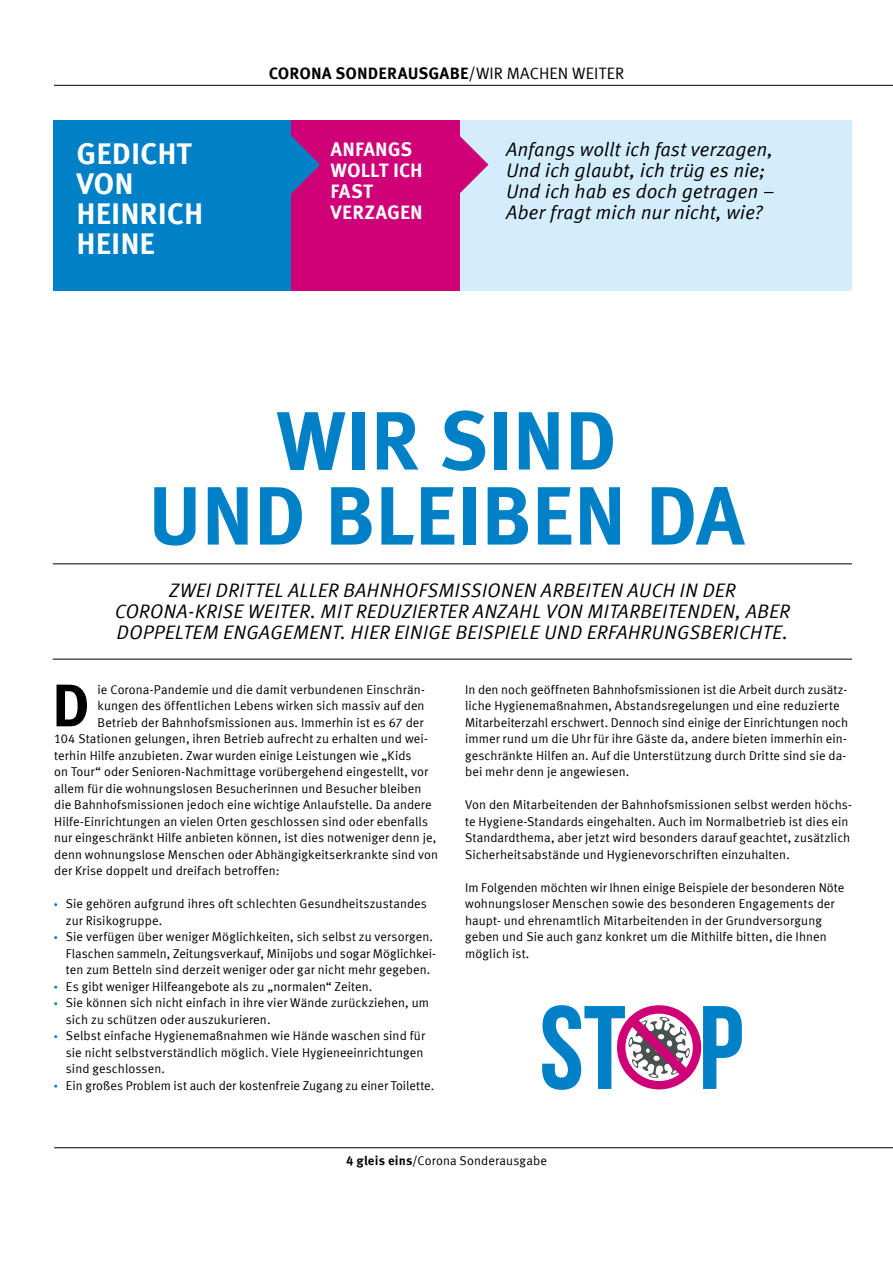
<style>
.page{position:relative;width:893px;height:1263px;background:#fff}
.page>*{position:absolute;margin:0;border:0;box-sizing:border-box;transform-origin:0 0}
.t1{font:700 82.5px/75px "Meta Corr";letter-spacing:-.01em;color:#0081c7;text-align:center}
.t2{font:700 60px "Meta Corr";color:#000}
.t3{font:700 30px/30px "Meta Corr";color:#fff}
.t4{font:italic 19.5px/21px "Meta Corr";letter-spacing:-.005em;color:#000;text-align:center}
.t5{font:700 19.5px/21px "Meta Corr";color:#fff}
.t6{font:700 16.5px "Meta Corr";letter-spacing:.005em;color:#000}
.t7{font:12.75px/16.5px "Meta Corr";letter-spacing:.005em;color:#000}
.s1{font-weight:400}
.s2{font-weight:700}
</style>
<div class="page">
<hr style="left:54px;top:85px;width:839px;height:1px;background:#000">
<hr style="left:54px;top:1147px;width:839px;height:1px;background:#000">
<hr style="left:53px;top:563px;width:799px;height:1px;background:#000">
<hr style="left:53px;top:659px;width:799px;height:1px;background:#000">
<div style="left:231px;top:121px;width:621px;height:170px;background:#d4edfc"></div>
<div style="left:53px;top:121px;width:238px;height:170px;background:#0081c7"></div>
<div style="left:291px;top:121px;width:169px;height:170px;background:#cf0077"></div>
<svg style="left:291px;top:135px;width:29px;height:59px"></svg>
<svg style="left:460px;top:136px;width:28px;height:57px"></svg>
<svg style="left:542px;top:1005px;width:200px;height:85px"></svg>
<p class="t6" style="left:269px;top:64px;width:357px">CORONA SONDERAUSGABE<span class="s1">/WIR MACHEN WEITER</span></p>
<h3 class="t3" style="left:77px;top:139px;width:128px">GEDICHT<br>VON<br>HEINRICH<br>HEINE</h3>
<h3 class="t4" style="left:506px;top:139px;width:270px;text-align:left">Anfangs wollt ich fast verzagen,<br>Und ich glaubt, ich trüg es nie;<br>Und ich hab es doch getragen –<br>Aber fragt mich nur nicht, wie?</h3>
<h3 class="t5" style="left:331px;top:139px;width:94px">ANFANGS<br>WOLLT ICH<br>FAST<br>VERZAGEN</h3>
<h1 class="t1" style="left:148px;top:402px;width:599px">WIR SIND<br>UND BLEIBEN DA</h1>
<h3 class="t4" style="left:115px;top:579px;width:677px">ZWEI DRITTEL ALLER BAHNHOFSMISSIONEN ARBEITEN AUCH IN DER<br>CORONA-KRISE WEITER. MIT REDUZIERTER ANZAHL VON MITARBEITENDEN, ABER<br>DOPPELTEM ENGAGEMENT. HIER EINIGE BEISPIELE UND ERFAHRUNGSBERICHTE.</h3>
<p class="t7" style="left:98px;top:681px;width:329px">ie Corona-Pandemie und die damit verbundenen Einschrän-</p>
<p class="t7" style="left:98px;top:697px;width:328px">kungen des öffentlichen Lebens wirken sich massiv auf den</p>
<p class="t7" style="left:98px;top:714px;width:327px">Betrieb der Bahnhofsmissionen aus. Immerhin ist es 67 der</p>
<p class="t7" style="left:54px;top:730px;width:375px">104 Stationen gelungen, ihren Betrieb aufrecht zu erhalten und wei-</p>
<p class="t7" style="left:54px;top:747px;width:359px">terhin Hilfe anzubieten. Zwar wurden einige Leistungen wie „Kids</p>
<p class="t7" style="left:54px;top:763px;width:375px">on Tour“ oder Senioren-Nachmittage vorübergehend eingestellt, vor</p>
<p class="t7" style="left:54px;top:780px;width:369px">allem für die wohnungslosen Besucherinnen und Besucher bleiben</p>
<p class="t7" style="left:54px;top:796px;width:379px">die Bahnhofsmissionen jedoch eine wichtige Anlaufstelle. Da andere</p>
<p class="t7" style="left:54px;top:813px;width:375px">Hilfe-Einrichtungen an vielen Orten geschlossen sind oder ebenfalls</p>
<p class="t7" style="left:54px;top:829px;width:384px">nur eingeschränkt Hilfe anbieten können, ist dies notweniger denn je,</p>
<p class="t7" style="left:54px;top:846px;width:385px">denn wohnungslose Menschen oder Abhängigkeitserkrankte sind von</p>
<p class="t7" style="left:54px;top:862px;width:227px">der Krise doppelt und dreifach betroffen:</p>
<p class="t7" style="left:66px;top:895px;width:372px">Sie gehören aufgrund ihres oft schlechten Gesundheitszustandes zur Risikogruppe.<br>Sie verfügen über weniger Möglichkeiten, sich selbst zu versorgen.<br>Flaschen sammeln, Zeitungsverkauf, Minijobs und sogar Möglichkei&shy;ten zum Betteln sind derzeit weniger oder gar nicht mehr gegeben.<br>Es gibt weniger Hilfeangebote als zu „normalen“ Zeiten.<br>Sie können sich nicht einfach in ihre vier Wände zurückziehen, um sich zu schützen oder auszukurieren.<br>Selbst einfache Hygienemaßnahmen wie Hände waschen sind für sie nicht selbstverständlich möglich. Viele Hygieneeinrichtungen sind geschlossen.<br>Ein großes Problem ist auch der kostenfreie Zugang zu einer Toilette.</p>
<h2 class="t2" style="left:52px;top:670px;width:40px">D</h2>
<p class="t7" style="left:465px;top:681px;width:385px">In den noch geöffneten Bahnhofsmissionen ist die Arbeit durch zusätz&shy;liche Hygienemaßnahmen, Abstandsregelungen und eine reduzierte Mitarbeiterzahl erschwert. Dennoch sind einige der Einrichtungen noch immer rund um die Uhr für ihre Gäste da, andere bieten immerhin ein&shy;geschränkte Hilfen an. Auf die Unterstützung durch Dritte sind sie da&shy;bei mehr denn je angewiesen.</p>
<p class="t7" style="left:465px;top:796px;width:388px">Von den Mitarbeitenden der Bahnhofsmissionen selbst werden höchs&shy;te Hygiene-Standards eingehalten. Auch im Normalbetrieb ist dies ein Standardthema, aber jetzt wird besonders darauf geachtet, zusätzlich Sicherheitsabstände und Hygienevorschriften einzuhalten.</p>
<p class="t7" style="left:465px;top:879px;width:381px">Im Folgenden möchten wir Ihnen einige Beispiele der besonderen Nöte wohnungsloser Menschen sowie des besonderen Engagements der haupt- und ehrenamtlich Mitarbeitenden in der Grundversorgung geben und Sie auch ganz konkret um die Mithilfe bitten, die Ihnen möglich ist.</p>
<p class="t7" style="left:346px;top:1152px;width:202px"><span class="s2">4 gleis eins</span>/Corona Sonderausgabe</p>
</div>
